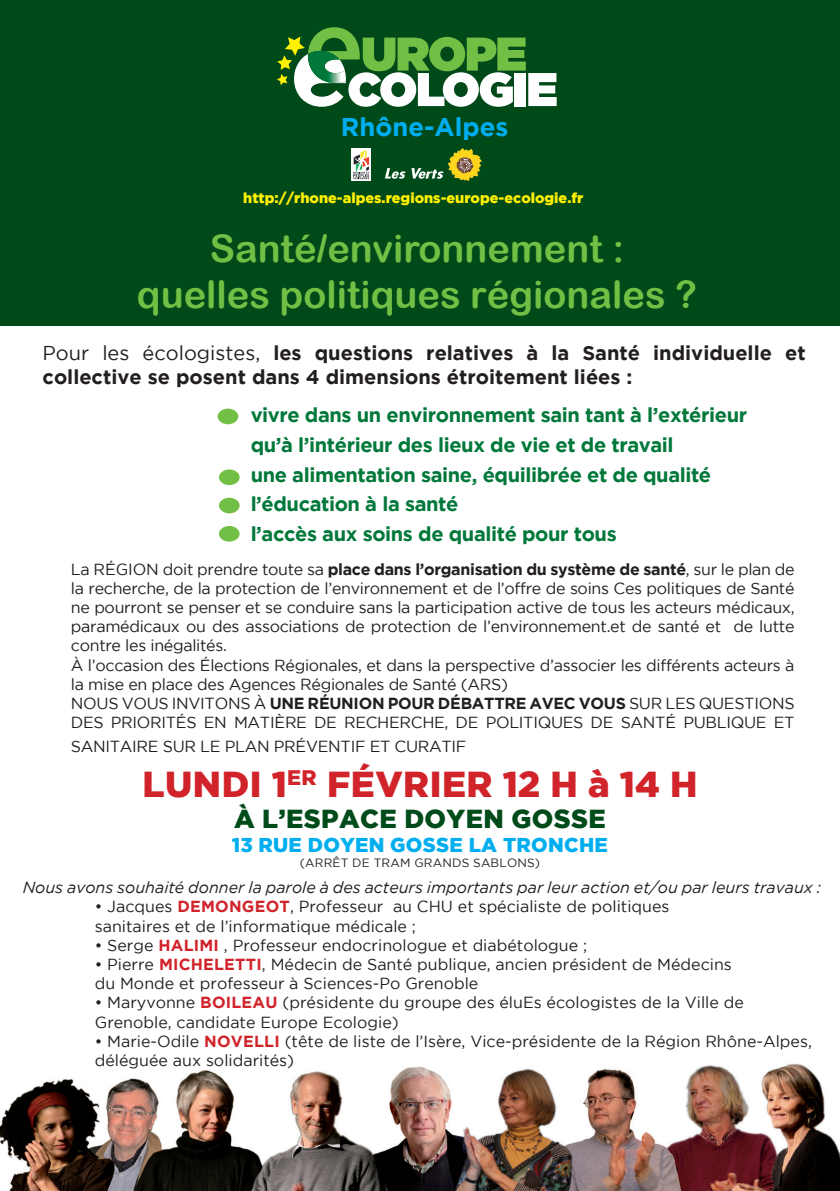
<style>
.page{position:relative;width:840px;height:1191px;background:#fff}
.page>*{position:absolute;margin:0;border:0;box-sizing:border-box;transform-origin:0 0}
.t1{font:38px "Arial Rounded MT Bold";color:#71bf44}
.t2{font:900 36px "Gotham";letter-spacing:.015em;color:#d1232a}
.t3{font:900 26px "Gotham";letter-spacing:.015em;color:#004b1a}
.t4{font:700 25.6px "Gotham";color:#00aeef}
.t5{font:700 20px "Gotham";letter-spacing:-.02em;color:#00783a}
.t6{font:700 20px/24px "Gotham";color:#231f20}
.t7{font:900 20px "Gotham";letter-spacing:.015em;color:#00aeef}
.t8{font:16px/19.2px "Gotham";color:#231f20}
.t9{font:16px/19.2px "Gotham";letter-spacing:-.02em;color:#231f20}
.t10{font:italic 16px "Gotham";color:#231f20}
.t11{font:900 14.4px "Gotham";color:#fff101}
.t12{font:12px "Gotham";letter-spacing:.015em;color:#231f20}
.s1{font-weight:400}
.s2{font-weight:700}
.s3{font-weight:700;color:#d1232a}
</style>
<div class="page">
<div style="left:0;top:0;width:839px;height:325px;background:#004a1a"></div>
<img style="left:0;top:1064px;width:839px;height:127px">
<svg style="left:277px;top:27px;width:279px;height:80px"></svg>
<svg style="left:351px;top:148px;width:19px;height:33px"></svg>
<svg style="left:353px;top:150px;width:16px;height:29px"></svg>
<svg style="left:385px;top:168px;width:20px;height:11px"></svg>
<svg style="left:411px;top:148px;width:70px;height:33px"></svg>
<div style="left:217px;top:409px;width:21px;height:15px;background:#71bf44;border-radius:50%"></div>
<div style="left:219px;top:469px;width:20px;height:16px;background:#71bf44;border-radius:50%"></div>
<div style="left:219px;top:526px;width:20px;height:15px;background:#71bf44;border-radius:50%"></div>
<div style="left:219px;top:498px;width:20px;height:15px;background:#71bf44;border-radius:50%"></div>
<p class="t4" style="left:341px;top:112px;width:169px">Rhône-Alpes</p>
<p class="t11" style="left:243px;top:189px;width:341px">http://rhone-alpes.regions-europe-ecologie.fr</p>
<p class="t1" style="left:209px;top:226px;width:416px">Santé/environnement :</p>
<p class="t1" style="left:137px;top:272px;width:561px">quelles politiques régionales ?</p>
<p class="t6" style="left:43px;top:341px;width:764px"><span class="s1">Pour les écologistes,</span> les questions relatives à la Santé individuelle et collective se posent dans 4 dimensions étroitement liées :</p>
<p class="t5" style="left:250px;top:404px;width:497px">vivre dans un environnement sain tant à l’extérieur</p>
<p class="t5" style="left:250px;top:433px;width:424px">qu’à l’intérieur des lieux de vie et de travail</p>
<p class="t5" style="left:250px;top:463px;width:462px">une alimentation saine, équilibrée et de qualité</p>
<p class="t5" style="left:250px;top:493px;width:209px">l’éducation à la santé</p>
<p class="t5" style="left:250px;top:522px;width:367px">l’accès aux soins de qualité pour tous</p>
<p class="t8" style="left:71px;top:559px;width:724px;text-align:justify">La RÉGION doit prendre toute sa <span class="s2">place dans l’organisation du système de santé</span>, sur le plan de la recherche, de la protection de l’environnement et de l’offre de soins Ces politiques de Santé ne pourront se penser et se conduire sans la participation active de tous les acteurs médicaux, paramédicaux ou des associations de protection de l’environnement.et de santé et de lutte contre les inégalités.</p>
<p class="t9" style="left:71px;top:655px;width:724px">À l’occasion des Élections Régionales, et dans la perspective d’associer les différents acteurs à la mise en place des Agences Régionales de Santé (ARS)</p>
<p class="t9" style="left:71px;top:693px;width:724px">NOUS VOUS INVITONS À <span class="s2">UNE RÉUNION POUR DÉBATTRE AVEC VOUS</span> SUR LES QUESTIONS<br>DES PRIORITÉS EN MATIÈRE DE RECHERCHE, DE POLITIQUES DE SANTÉ PUBLIQUE ET</p>
<p class="t9" style="left:71px;top:736px;width:397px">SANITAIRE SUR LE PLAN PRÉVENTIF ET CURATIF</p>
<p class="t2" style="left:142px;top:763px;width:556px">LUNDI 1<sup>ER</sup> FÉVRIER 12 H à 14 H</p>
<p class="t3" style="left:234px;top:804px;width:373px">À L’ESPACE DOYEN GOSSE</p>
<p class="t7" style="left:232px;top:833px;width:377px">13 RUE DOYEN GOSSE LA TRONCHE</p>
<p class="t12" style="left:300px;top:856px;width:241px">(ARRÊT DE TRAM GRANDS SABLONS)</p>
<p class="t10" style="left:23px;top:878px;width:799px">Nous avons souhaité donner la parole à des acteurs importants par leur action et/ou par leurs travaux :</p>
<p class="t8" style="left:95px;top:897px;width:576px">• Jacques <span class="s3">DEMONGEOT</span>, Professeur au CHU et spécialiste de politiques sanitaires et de l’informatique médicale ;</p>
<p class="t8" style="left:95px;top:935px;width:493px">• Serge <span class="s3">HALIMI</span> , Professeur endocrinologue et diabétologue ;</p>
<p class="t8" style="left:95px;top:954px;width:638px">• Pierre <span class="s3">MICHELETTI</span>, Médecin de Santé publique, ancien président de Médecins du Monde et professeur à Sciences-Po Grenoble</p>
<p class="t8" style="left:95px;top:993px;width:650px">• Maryvonne <span class="s3">BOILEAU</span> (présidente du groupe des éluEs écologistes de la Ville de<br>Grenoble, candidate Europe Ecologie)</p>
<p class="t8" style="left:95px;top:1031px;width:718px">• Marie-Odile <span class="s3">NOVELLI</span> (tête de liste de l’Isère, Vice-présidente de la Région Rhône-Alpes, déléguée aux solidarités)</p>
</div>
